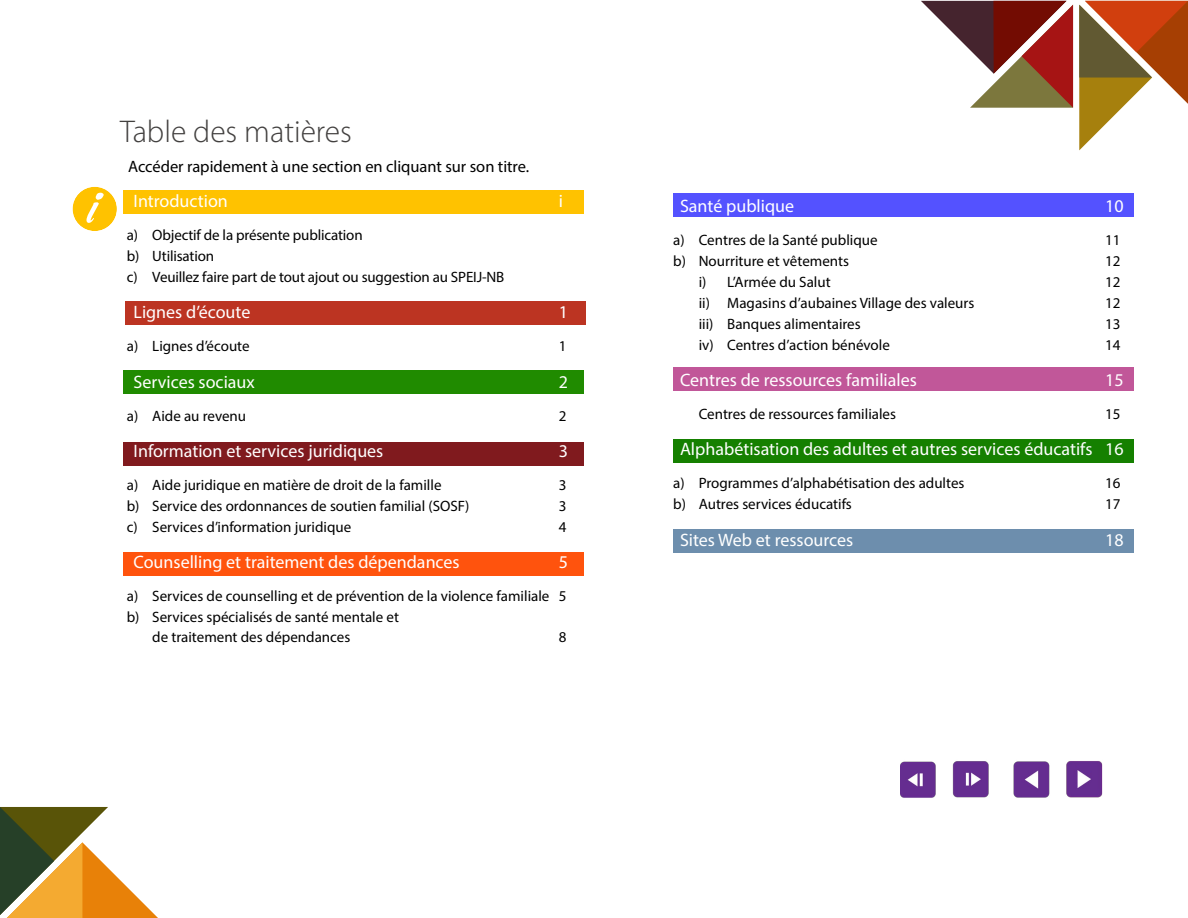
<style>
.page{position:relative;width:1188px;height:918px;background:#fff}
.page>*{position:absolute;margin:0;border:0;box-sizing:border-box;transform-origin:0 0}
.t1{font:300 31.5px "Myriad Pro";color:#42403f}
.t2{font:18px "Myriad Pro";color:#fff}
.t3{font:16.5px "Myriad Pro";color:#000}
.t4{font:15px/20.9px "Myriad Pro";color:#000}
</style>
<div class="page">
<svg style="left:1079px;top:1px;width:109px;height:149px"></svg>
<svg style="left:921px;top:1px;width:152px;height:107px"></svg>
<svg style="left:0;top:807px;width:158px;height:111px"></svg>
<img style="left:901px;top:761px;width:202px;height:37px">
<div style="left:674px;top:529px;width:460px;height:24px;background:#6d8ead"></div>
<div style="left:674px;top:439px;width:460px;height:23px;background:#158000"></div>
<div style="left:674px;top:367px;width:460px;height:24px;background:#c15799"></div>
<div style="left:674px;top:193px;width:460px;height:24px;background:#5452ff"></div>
<div style="left:123px;top:552px;width:460px;height:24px;background:#ff530d"></div>
<div style="left:123px;top:442px;width:460px;height:23px;background:#801a1e"></div>
<div style="left:123px;top:370px;width:460px;height:24px;background:#208b00"></div>
<div style="left:125px;top:301px;width:460px;height:24px;background:#bc3422"></div>
<div style="left:123px;top:190px;width:460px;height:24px;background:#ffc200"></div>
<div style="left:73px;top:187px;width:44px;height:44px;background:#ffc200;border-radius:50%"></div>
<svg style="left:86px;top:193px;width:18px;height:30px"></svg>
<h1 class="t1" style="left:120px;top:112px;width:233px">Table des matières</h1>
<p class="t3" style="left:128px;top:156px;width:403px">Accéder rapidement à une section en cliquant sur son titre.</p>
<p class="t2" style="left:134px;top:190px;width:96px">Introduction</p>
<p class="t2" style="left:559px;top:190px;width:6px">i</p>
<p class="t4" style="left:127px;top:224px;width:379px">a) Objectif de la présente publication<br>b) Utilisation<br>c) Veuillez faire part de tout ajout ou suggestion au SPEIJ-NB</p>
<p class="t2" style="left:134px;top:301px;width:118px">Lignes d’écoute</p>
<p class="t2" style="left:559px;top:301px;width:11px">1</p>
<p class="t4" style="left:127px;top:335px;width:124px">a) Lignes d’écoute</p>
<p class="t4" style="left:559px;top:335px;width:9px">1</p>
<p class="t2" style="left:134px;top:370px;width:123px">Services sociaux</p>
<p class="t2" style="left:559px;top:370px;width:11px">2</p>
<p class="t4" style="left:127px;top:405px;width:121px">a) Aide au revenu</p>
<p class="t4" style="left:559px;top:405px;width:9px">2</p>
<p class="t2" style="left:134px;top:440px;width:251px">Information et services juridiques</p>
<p class="t2" style="left:559px;top:440px;width:11px">3</p>
<p class="t4" style="left:127px;top:474px;width:316px">a) Aide juridique en matière de droit de la famille</p>
<p class="t4" style="left:559px;top:474px;width:9px">3</p>
<p class="t4" style="left:127px;top:495px;width:344px">b) Service des ordonnances de soutien familial (SOSF)</p>
<p class="t4" style="left:559px;top:495px;width:9px">3</p>
<p class="t4" style="left:127px;top:516px;width:226px">c) Services d’information juridique</p>
<p class="t4" style="left:559px;top:516px;width:9px">4</p>
<p class="t2" style="left:134px;top:551px;width:328px">Counselling et traitement des dépendances</p>
<p class="t2" style="left:559px;top:551px;width:11px">5</p>
<p class="t4" style="left:127px;top:585px;width:441px">a) Services de counselling et de prévention de la violence familiale 5</p>
<p class="t4" style="left:127px;top:606px;width:274px">b) Services spécialisés de santé mentale et</p>
<p class="t4" style="left:152px;top:626px;width:200px">de traitement des dépendances</p>
<p class="t4" style="left:559px;top:626px;width:9px">8</p>
<p class="t2" style="left:680px;top:195px;width:116px">Santé publique</p>
<p class="t2" style="left:1105px;top:195px;width:20px">10</p>
<p class="t4" style="left:673px;top:230px;width:206px">a) Centres de la Santé publique</p>
<p class="t4" style="left:1105px;top:230px;width:17px">11</p>
<p class="t4" style="left:673px;top:250px;width:177px">b) Nourriture et vêtements</p>
<p class="t4" style="left:1105px;top:250px;width:17px">12</p>
<p class="t4" style="left:699px;top:271px;width:133px">i) L’Armée du Salut</p>
<p class="t4" style="left:1105px;top:271px;width:17px">12</p>
<p class="t4" style="left:699px;top:292px;width:277px">ii) Magasins d’aubaines Village des valeurs</p>
<p class="t4" style="left:1105px;top:292px;width:17px">12</p>
<p class="t4" style="left:699px;top:313px;width:164px">iii) Banques alimentaires</p>
<p class="t4" style="left:1105px;top:313px;width:17px">13</p>
<p class="t4" style="left:699px;top:334px;width:193px">iv) Centres d’action bénévole</p>
<p class="t4" style="left:1105px;top:334px;width:17px">14</p>
<p class="t2" style="left:680px;top:369px;width:238px">Centres de ressources familiales</p>
<p class="t2" style="left:1105px;top:369px;width:20px">15</p>
<p class="t4" style="left:699px;top:403px;width:199px">Centres de ressources familiales</p>
<p class="t4" style="left:1105px;top:403px;width:17px">15</p>
<p class="t2" style="left:680px;top:438px;width:445px">Alphabétisation des adultes et autres services éducatifs 16</p>
<p class="t4" style="left:673px;top:473px;width:293px">a) Programmes d’alphabétisation des adultes</p>
<p class="t4" style="left:1105px;top:473px;width:17px">16</p>
<p class="t4" style="left:673px;top:494px;width:180px">b) Autres services éducatifs</p>
<p class="t4" style="left:1105px;top:494px;width:17px">17</p>
<p class="t2" style="left:680px;top:529px;width:175px">Sites Web et ressources</p>
<p class="t2" style="left:1105px;top:529px;width:20px">18</p>
</div>
